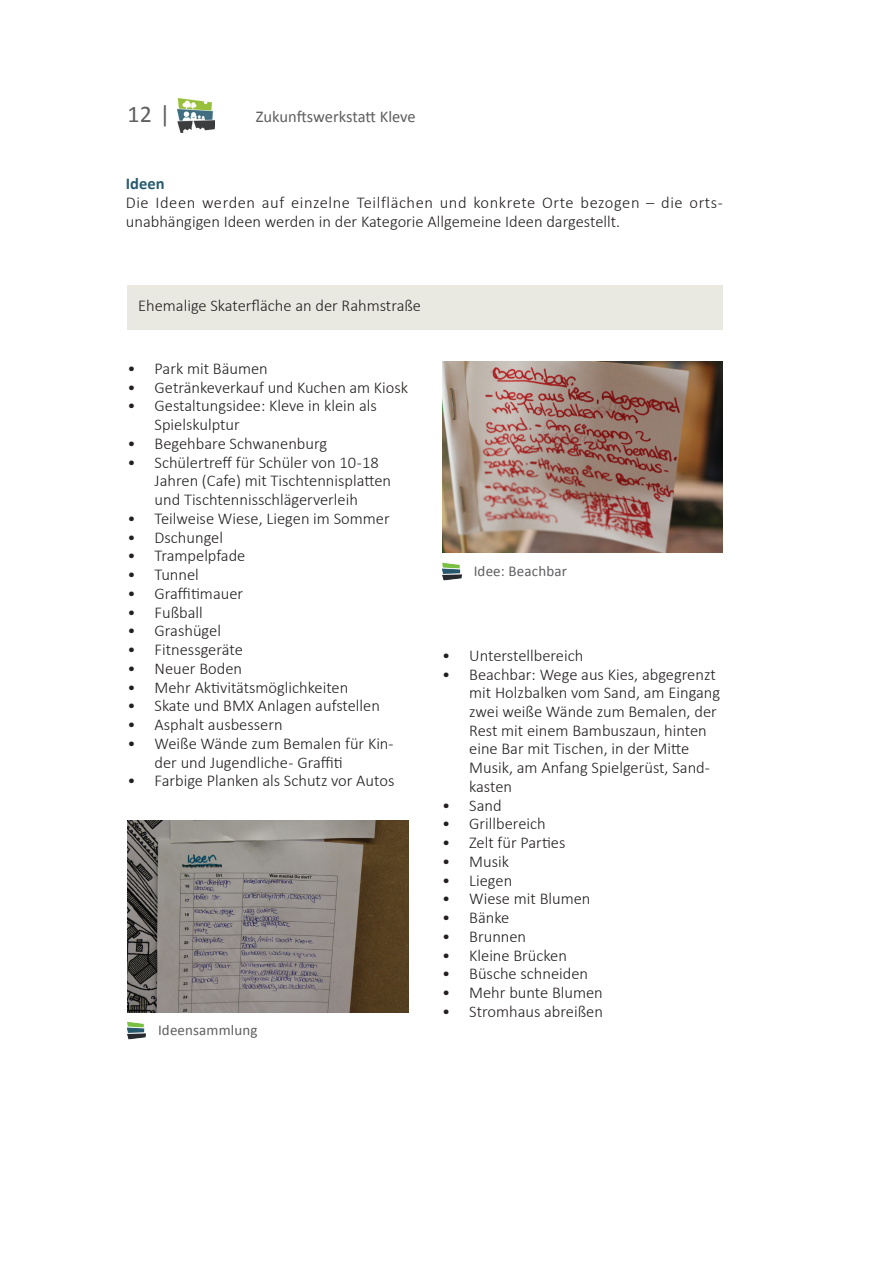
<style>
.page{position:relative;width:893px;height:1263px;background:#fff}
.page>*{position:absolute;margin:0;border:0;box-sizing:border-box;transform-origin:0 0}
.t1{font:24px "Calibri";color:#5f5f62}
.t2{font:300 16.5px/18.8px "Calibri";color:#231f20}
.t3{font:16.5px "Calibri";letter-spacing:-.005em;color:#5f5f62}
.t4{font:700 16.5px "Calibri";color:#275a6f}
.t5{font:15px "Calibri";letter-spacing:.01em;color:#5f5f62}
</style>
<div class="page">
<img style="left:178px;top:99px;width:36px;height:34px">
<img style="left:442px;top:361px;width:281px;height:192px">
<div style="left:128px;top:285px;width:595px;height:45px;background:#e9e9e1"></div>
<img style="left:128px;top:821px;width:280px;height:191px">
<img style="left:127px;top:1022px;width:19px;height:18px">
<img style="left:442px;top:562px;width:19px;height:18px">
<h1 class="t1" style="left:128px;top:99px;width:44px">12 |</h1>
<p class="t3" style="left:256px;top:106px;width:161px">Zukunftswerkstatt Kleve</p>
<p class="t4" style="left:126px;top:173px;width:40px">Ideen</p>
<p class="t2" style="left:126px;top:193px;width:599px;line-height:19.2px">Die Ideen werden auf einzelne Teilflächen und konkrete Orte bezogen – die orts&shy;unabhängigen Ideen werden in der Kategorie Allgemeine Ideen dargestellt.</p>
<p class="t2" style="left:138px;top:296px;width:284px">Ehemalige Skaterfläche an der Rahmstraße</p>
<p class="t2" style="left:128px;top:359px;width:142px">• Park mit Bäumen</p>
<p class="t2" style="left:128px;top:378px;width:282px">• Getränkeverkauf und Kuchen am Kiosk</p>
<p class="t2" style="left:155px;top:396px;width:224px;text-indent:-27px">• Gestaltungsidee: Kleve in klein als<br>Spielskulptur</p>
<p class="t2" style="left:128px;top:434px;width:201px">• Begehbare Schwanenburg</p>
<p class="t2" style="left:155px;top:453px;width:238px;text-indent:-27px">• Schülertreff für Schüler von 10 -18<br>Jahren (Cafe) mit Tischtennisplatten und Tischtennisschlägerverleih</p>
<p class="t2" style="left:128px;top:509px;width:264px">• Teilweise Wiese, Liegen im Sommer</p>
<p class="t2" style="left:128px;top:528px;width:97px">• Dschungel</p>
<p class="t2" style="left:128px;top:546px;width:119px">• Trampelpfade</p>
<p class="t2" style="left:128px;top:565px;width:73px">• Tunnel</p>
<p class="t2" style="left:128px;top:584px;width:117px">• Graffitimauer</p>
<p class="t2" style="left:128px;top:603px;width:77px">• Fußball</p>
<p class="t2" style="left:128px;top:621px;width:95px">• Grashügel</p>
<p class="t2" style="left:128px;top:640px;width:117px">• Fitnessgeräte</p>
<p class="t2" style="left:128px;top:659px;width:116px">• Neuer Boden</p>
<p class="t2" style="left:128px;top:678px;width:222px">• Mehr Aktivitätsmöglichkeiten</p>
<p class="t2" style="left:128px;top:696px;width:254px">• Skate und BMX Anlagen aufstellen</p>
<p class="t2" style="left:128px;top:715px;width:157px">• Asphalt ausbessern</p>
<p class="t2" style="left:155px;top:734px;width:241px;text-indent:-27px">• Weiße Wände zum Bemalen für Kin&shy;der und Jugendliche - Graffiti</p>
<p class="t2" style="left:128px;top:771px;width:268px">• Farbige Planken als Schutz vor Autos</p>
<p class="t5" style="left:158px;top:1020px;width:101px">Ideensammlung</p>
<p class="t5" style="left:474px;top:561px;width:95px">Idee: Beachbar</p>
<p class="t2" style="left:442px;top:646px;width:143px">• Unterstellbereich</p>
<p class="t2" style="left:469px;top:664px;width:252px;text-indent:-27px">• Beachbar: Wege aus Kies, abgegrenzt mit Holzbalken vom Sand, am Eingang zwei weiße Wände zum Bemalen, der<br>Rest mit einem Bambuszaun, hinten eine Bar mit Tischen, in der Mitte<br>Musik, am Anfang Spielgerüst, Sand&shy;kasten</p>
<p class="t2" style="left:442px;top:796px;width:61px">• Sand</p>
<p class="t2" style="left:442px;top:814px;width:105px">• Grillbereich</p>
<p class="t2" style="left:442px;top:833px;width:125px">• Zelt für Parties</p>
<p class="t2" style="left:442px;top:852px;width:68px">• Musik</p>
<p class="t2" style="left:442px;top:871px;width:72px">• Liegen</p>
<p class="t2" style="left:442px;top:889px;width:150px">• Wiese mit Blumen</p>
<p class="t2" style="left:442px;top:908px;width:69px">• Bänke</p>
<p class="t2" style="left:442px;top:927px;width:85px">• Brunnen</p>
<p class="t2" style="left:442px;top:946px;width:126px">• Kleine Brücken</p>
<p class="t2" style="left:442px;top:964px;width:147px">• Büsche schneiden</p>
<p class="t2" style="left:442px;top:983px;width:162px">• Mehr bunte Blumen</p>
<p class="t2" style="left:442px;top:1002px;width:162px">• Stromhaus abreißen</p>
</div>
